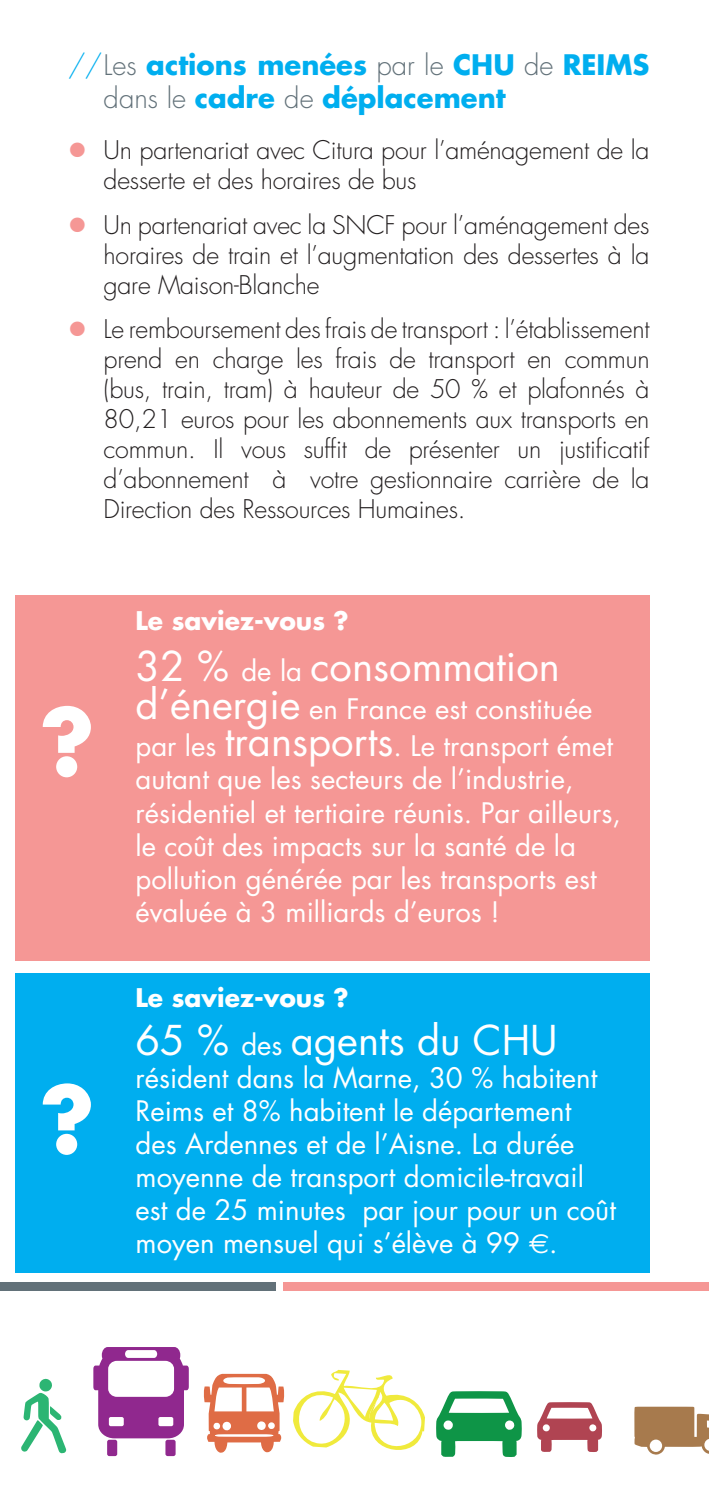
<style>
.page{position:relative;width:709px;height:1489px;background:#fff}
.page>*{position:absolute;margin:0;border:0;box-sizing:border-box;transform-origin:0 0}
.t1{font:700 90px "Futura";color:#fff}
.t2{font:40px "Futura";color:#fff}
.t3{font:27.5px/33px "Futura";color:#fff}
.t4{font:700 27.5px/33px "Futura";color:#00aeef}
.t5{font:300 25px/30px "Futura";letter-spacing:-.01em;color:#231f20;text-align:justify}
.t6{font:700 25px "Futura";color:#fff}
.s1{font-weight:300}
.s2{font-weight:300;color:#627179}
.s3{color:#f59795}
.s4{font-size:27.5px}
.s5{font-size:40px}
.s6{font-family:"Euro Sans"}
</style>
<div class="page">
<div style="left:0;top:1281px;width:275px;height:9px;background:#627179"></div>
<div style="left:284px;top:1281px;width:425px;height:9px;background:#f59795"></div>
<div style="left:15px;top:595px;width:634px;height:365px;background:#f59795"></div>
<div style="left:15px;top:973px;width:634px;height:299px;background:#00aeef"></div>
<svg style="left:93px;top:1347px;width:96px;height:108px"></svg>
<svg style="left:21px;top:1378px;width:45px;height:75px"></svg>
<svg style="left:634px;top:1406px;width:75px;height:48px"></svg>
<svg style="left:436px;top:1391px;width:86px;height:65px"></svg>
<svg style="left:537px;top:1402px;width:65px;height:49px"></svg>
<svg style="left:204px;top:1369px;width:221px;height:84px"></svg>
<p class="t4" style="left:104px;top:48px;width:547px;text-indent:-35px"><span class="s1">//</span><span class="s2">Les</span> actions menées <span class="s2">par le</span> CHU <span class="s2">de</span> REIMS <span class="s2">dans le</span> cadre <span class="s2">de</span> déplacement</p>
<p class="t5" style="left:104px;top:136px;width:547px;text-indent:-35px"><span class="s3">●</span> Un partenariat avec Citura pour l’aménagement de la desserte et des horaires de bus</p>
<p class="t5" style="left:104px;top:210px;width:547px;text-indent:-35px"><span class="s3">●</span> Un partenariat avec la SNCF pour l’aménagement des horaires de train et l’augmentation des dessertes à la gare Maison-Blanche</p>
<p class="t5" style="left:104px;top:314px;width:547px;text-indent:-35px"><span class="s3">●</span> Le remboursement des frais de transport : l’établissement prend en charge les frais de transport en commun (bus, train, tram) à hauteur de 50 % et plafonnés à 80,21 euros pour les abonnements aux transports en commun. Il vous suffit de présenter un justificatif d’abonnement à votre gestionnaire carrière de la Direction des Ressources Humaines.</p>
<p class="t1" style="left:41px;top:682px;width:55px">?</p>
<p class="t1" style="left:41px;top:1059px;width:55px">?</p>
<p class="t6" style="left:135px;top:603px;width:215px">Le saviez-vous ?</p>
<p class="t2" style="left:135px;top:641px;width:426px">32 % <span class="s4">de la</span> consommation</p>
<p class="t3" style="left:135px;top:690px;width:479px;line-height:37.5px"><span class="s5">d’énergie</span> en France est constituée par les <span class="s5">transports</span>. Le transport émet</p>
<p class="t3" style="left:135px;top:763px;width:487px">autant que les secteurs de l’industrie, résidentiel et tertiaire réunis. Par ailleurs, le coût des impacts sur la santé de la pollution générée par les transports est évaluée à 3 milliards d’euros !</p>
<p class="t6" style="left:135px;top:981px;width:215px">Le saviez-vous ?</p>
<p class="t2" style="left:135px;top:1015px;width:423px">65 % <span class="s4">des</span> agents du CHU</p>
<p class="t3" style="left:135px;top:1061px;width:482px">résident dans la Marne, 30 % habitent Reims et 8% habitent le département des Ardennes et de l’Aisne. La durée moyenne de transport domicile-travail est de 25 minutes par jour pour un coût moyen mensuel qui s’élève à 99 <span class="s6">€</span>.</p>
</div>
